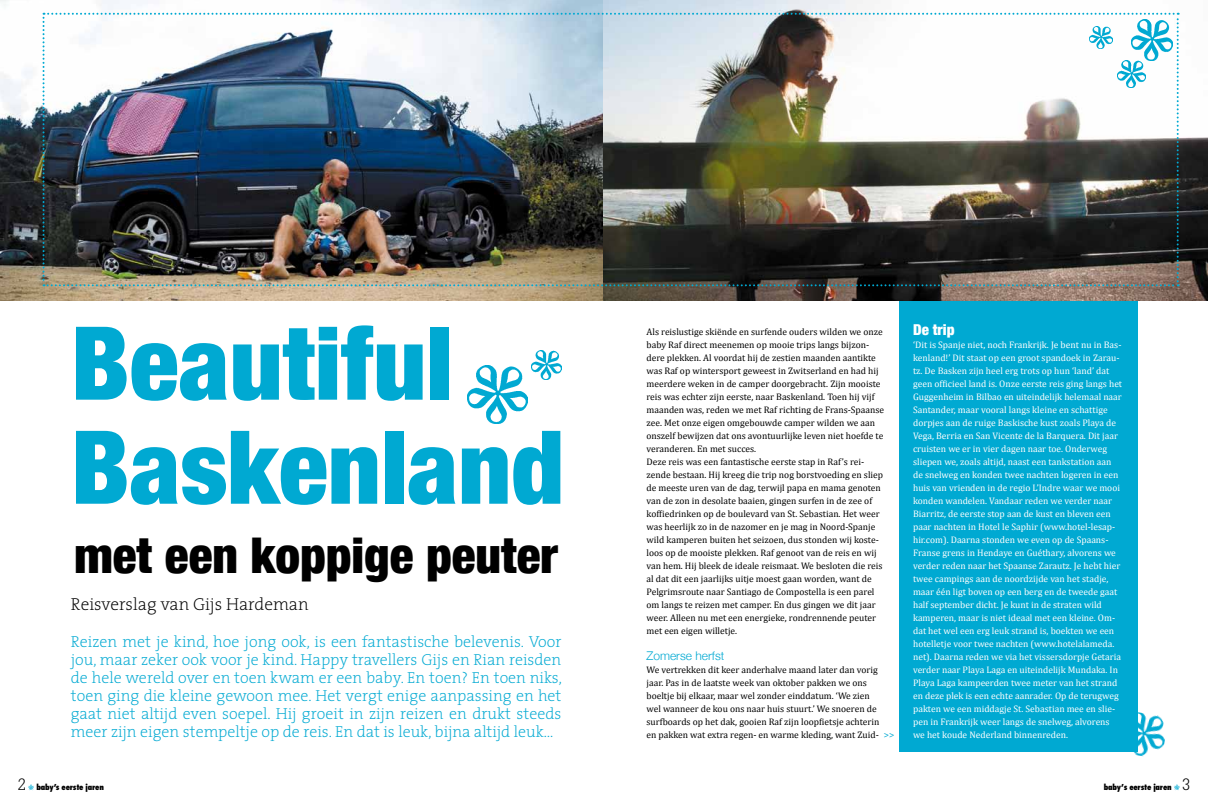
<style>
.page{position:relative;width:1208px;height:808px;background:#fff}
.page>*{position:absolute;margin:0;border:0;box-sizing:border-box;transform-origin:0 0}
.t1{font:900 condensed 102px/104px "Helvetica Neue";color:#00a9d2}
.t2{font:900 condensed 49.3px "Helvetica Neue";color:#000}
.t3{font:200 17.4px "The Serif";color:#000}
.t4{font:200 16px/18px "The Serif";color:#00a9d2;text-align:justify}
.t5{font:900 condensed 15px "Helvetica Neue";color:#fff}
.t6{font:300 12px "Helvetica Neue";color:#00a9d2}
.t7{font:9.5px/13px "Cambria";color:#000}
.t8{font:9.5px/13px "Cambria";color:#fff}
.t9{font:800 condensed 8px "Futura";letter-spacing:-.03em;color:#000}
.s1{color:#00a9d2}
.s2{font-family:"Glypha";font-weight:300;font-stretch:normal;font-size:16px}
</style>
<div class="page">
<svg style="left:1174px;top:784px;width:6px;height:6px"></svg>
<svg style="left:28px;top:784px;width:6px;height:6px"></svg>
<div style="left:899px;top:0;width:238px;height:751px;background:#00a9d2"></div>
<img style="left:0;top:0;width:1208px;height:300px">
<img style="left:43px;top:13px;width:1135px;height:273px">
<img style="left:468px;top:365px;width:59px;height:59px">
<img style="left:531px;top:351px;width:30px;height:29px">
<img style="left:1118px;top:710px;width:47px;height:47px">
<img style="left:1131px;top:20px;width:41px;height:40px">
<img style="left:1117px;top:60px;width:28px;height:27px">
<img style="left:1090px;top:26px;width:22px;height:22px">
<h1 class="t1" style="left:71px;top:310px;width:495px">Beautiful<br>Baskenland</h1>
<p class="t7" style="left:646px;top:325px;width:239px">Als reislustige skiënde en surfende ouders wilden we onze baby Raf direct meenemen op mooie trips langs bijzon&shy;dere plekken. Al voordat hij de zestien maanden aantikte was Raf op wintersport geweest in Zwitserland en had hij meerdere weken in de camper doorgebracht. Zijn mooiste reis was echter zijn eerste, naar Baskenland. Toen hij vijf maanden was, reden we met Raf richting de Frans-Spaanse zee. Met onze eigen omgebouwde camper wilden we aan onszelf bewijzen dat ons avontuurlijke leven niet hoefde te veranderen. En met succes.<br>Deze reis was een fantastische eerste stap in Raf’s rei&shy;zende bestaan. Hij kreeg die trip nog borstvoeding en sliep de meeste uren van de dag, terwijl papa en mama genoten van de zon in desolate baaien, gingen surfen in de zee of koffiedrinken op de boulevard van St. Sebastian. Het weer was heerlijk zo in de nazomer en je mag in Noord-Spanje wild kamperen buiten het seizoen, dus stonden wij koste&shy;loos op de mooiste plekken. Raf genoot van de reis en wij van hem. Hij bleek de ideale reismaat. We besloten die reis al dat dit een jaarlijks uitje moest gaan worden, want de Pelgrimsroute naar Santiago de Compostella is een parel om langs te reizen met camper. En dus gingen we dit jaar weer. Alleen nu met een energieke, rondrennende peuter met een eigen willetje.</p>
<p class="t6" style="left:646px;top:648px;width:79px">Zomerse herfst</p>
<p class="t7" style="left:646px;top:663px;width:249px">We vertrekken dit keer anderhalve maand later dan vorig jaar. Pas in de laatste week van oktober pakken we ons boeltje bij elkaar, maar wel zonder einddatum. ‘We zien<br>wel wanneer de kou ons naar huis stuurt.’ We snoeren de surfboards op het dak, gooien Raf zijn loopfietsje achterin<br>en pakken wat extra regen- en warme kleding, want Zuid- <span class="s1">&gt;&gt;</span></p>
<h2 class="t2" style="left:75px;top:525px;width:485px">met een koppige peuter</h2>
<h3 class="t3" style="left:71px;top:590px;width:239px">Reisverslag van Gijs Hardeman</h3>
<p class="t4" style="left:71px;top:632px;width:492px">Reizen met je kind, hoe jong ook, is een fantastische belevenis. Voor jou, maar zeker ook voor je kind. Happy travellers Gijs en Rian reisden de hele wereld over en toen kwam er een baby. En toen? En toen niks, toen ging die kleine gewoon mee. Het vergt enige aanpassing en het gaat niet altijd even soepel. Hij groeit in zijn reizen en drukt steeds meer zijn eigen stempeltje op de reis. En dat is leuk, bijna altijd leuk…</p>
<h3 class="t5" style="left:913px;top:320px;width:43px">De trip</h3>
<p class="t8" style="left:913px;top:338px;width:211px">‘Dit is Spanje niet, noch Frankrijk. Je bent nu in Bas&shy;kenland!’ Dit staat op een groot spandoek in Zarau&shy;tz. De Basken zijn heel erg trots op hun ‘land’ dat geen officieel land is. Onze eerste reis ging langs het Guggenheim in Bilbao en uiteindelijk helemaal naar Santander, maar vooral langs kleine en schattige dorpjes aan de ruige Baskische kust zoals Playa de Vega, Berria en San Vicente de la Barquera. Dit jaar cruisten we er in vier dagen naar toe. Onderweg sliepen we, zoals altijd, naast een tankstation aan de snelweg en konden twee nachten logeren in een huis van vrienden in de regio L’Indre waar we mooi konden wandelen. Vandaar reden we verder naar Biarritz, de eerste stop aan de kust en bleven een paar nachten in Hotel le Saphir (www.hotel-lesap&shy;hir.com). Daarna stonden we even op de Spaans-Franse grens in Hendaye en Guéthary, alvorens we verder reden naar het Spaanse Zarautz. Je hebt hier twee campings aan de noordzijde van het stadje, maar één ligt boven op een berg en de tweede gaat half september dicht. Je kunt in de straten wild kamperen, maar is niet ideaal met een kleine. Om&shy;dat het wel een erg leuk strand is, boekten we een hotelletje voor twee nachten (www.hotelalameda. net). Daarna reden we via het vissersdorpje Getaria verder naar Playa Laga en uiteindelijk Mundaka. In Playa Laga kampeerden twee meter van het strand en deze plek is een echte aanrader. Op de terugweg pakten we een middagje St. Sebastian mee en slie&shy;pen in Frankrijk weer langs de snelweg, alvorens we het koude Nederland binnenreden.</p>
<p class="t9" style="left:18px;top:782px;width:88px"><span class="s2">2</span> baby’s eerste jaren</p>
<p class="t9" style="left:1104px;top:782px;width:88px">baby’s eerste jaren <span class="s2">3</span></p>
</div>
